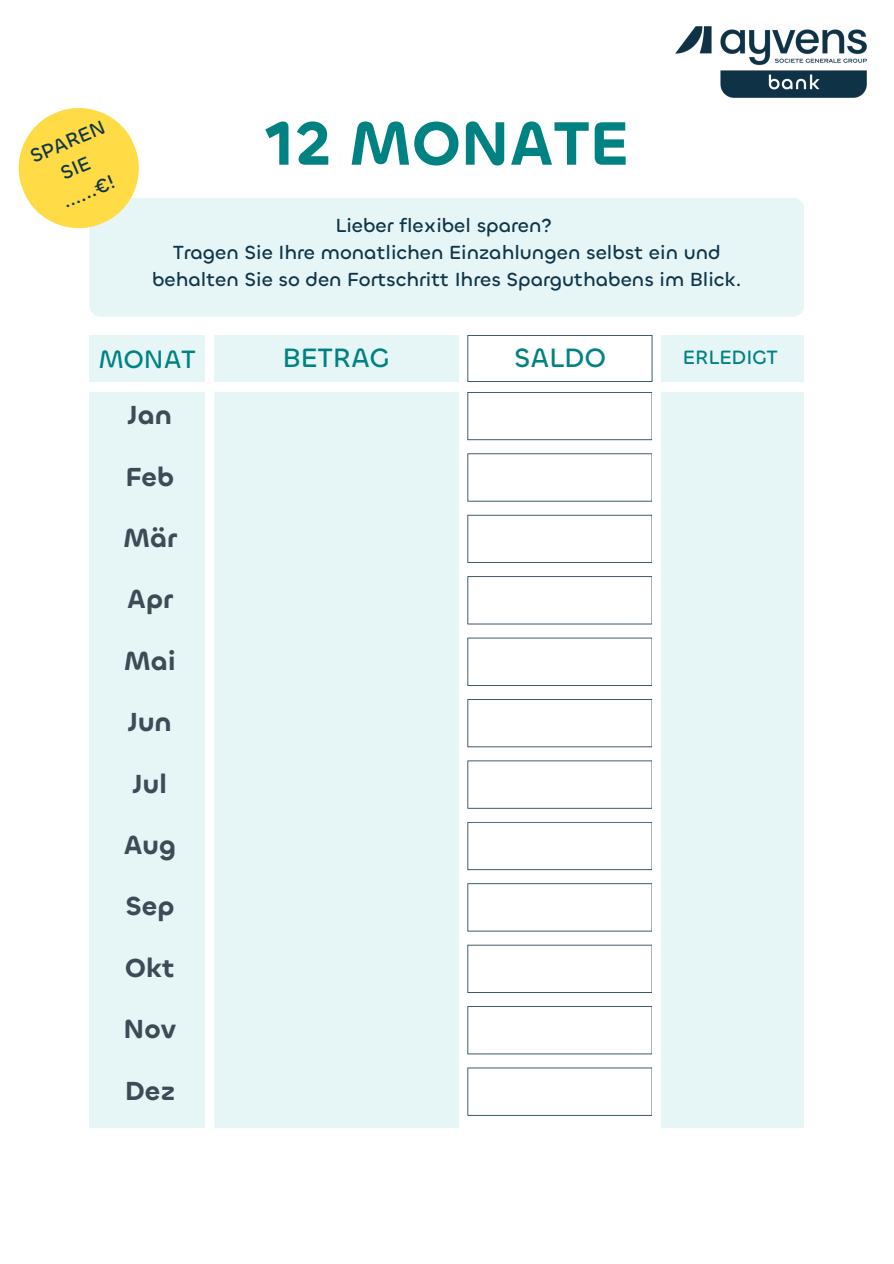
<style>
.page{position:relative;width:894px;height:1264px;background:#fff}
.page>*{position:absolute;margin:0;border:0;box-sizing:border-box;transform-origin:0 0}
.t1{font:600 63px "Chillax";color:#008282}
.t2{font:500 27.45px "Chillax";color:#008282}
.t3{font:600 26.85px "Chillax";color:#3c4c56}
.t4{font:500 25.95px "Chillax";color:#008282}
.t5{font:500 19.95px/27px "Chillax";color:#0f3549;text-align:center}
.t6{font:500 19.95px "Chillax";color:#008282}
.t7{font:500 19.65px/27px "Chillax";color:#0f3549;text-align:center}
</style>
<div class="page">
<div style="left:213px;top:335px;width:245px;height:47px;background:#e6f5f5"></div>
<div style="left:661px;top:335px;width:143px;height:47px;background:#e6f5f5"></div>
<div style="left:89px;top:335px;width:115px;height:47px;background:#e6f5f5"></div>
<svg style="left:467px;top:335px;width:185px;height:47px"></svg>
<div style="left:213px;top:392px;width:245px;height:735px;background:#e6f5f5"></div>
<div style="left:661px;top:392px;width:143px;height:735px;background:#e6f5f5"></div>
<div style="left:89px;top:392px;width:116px;height:735px;background:#e6f5f5"></div>
<svg style="left:467px;top:392px;width:185px;height:48px"></svg>
<svg style="left:467px;top:760px;width:185px;height:48px"></svg>
<svg style="left:467px;top:576px;width:185px;height:48px"></svg>
<svg style="left:467px;top:944px;width:185px;height:48px"></svg>
<svg style="left:467px;top:453px;width:185px;height:48px"></svg>
<svg style="left:467px;top:822px;width:185px;height:48px"></svg>
<svg style="left:467px;top:637px;width:185px;height:49px"></svg>
<svg style="left:467px;top:1006px;width:185px;height:48px"></svg>
<svg style="left:467px;top:515px;width:185px;height:48px"></svg>
<svg style="left:467px;top:883px;width:185px;height:48px"></svg>
<svg style="left:467px;top:699px;width:185px;height:48px"></svg>
<svg style="left:467px;top:1067px;width:185px;height:48px"></svg>
<div style="left:89px;top:198px;width:715px;height:119px;background:#e6f5f5"></div>
<svg style="left:18px;top:108px;width:129px;height:128px"></svg>
<img style="left:675px;top:26px;width:192px;height:72px">
<h3 class="t5" style="left:26px;top:145px;width:81px;rotate:-23deg">SPAREN<br>SIE ......€!</h3>
<p class="t1" style="left:264px;top:103px;width:366px">12 MONATE</p>
<h4 class="t7" style="left:335px;top:212px;width:218px">Lieber flexibel sparen?</h4>
<h1 class="t7" style="left:152px;top:239px;width:591px">Tragen Sie Ihre monatlichen Einzahlungen selbst ein und behalten Sie so den Fortschritt Ihres Sparguthabens im Blick.</h1>
<p class="t4" style="left:98px;top:342px;width:99px">MONAT</p>
<p class="t2" style="left:282px;top:339px;width:108px">BETRAG</p>
<h2 class="t2" style="left:514px;top:339px;width:93px">SALDO</h2>
<h2 class="t6" style="left:682px;top:344px;width:96px">ERLEDIGT</h2>
<h2 class="t3" style="left:128px;top:398px;width:46px">Jan</h2>
<h4 class="t3" style="left:125px;top:459px;width:50px">Feb</h4>
<h3 class="t3" style="left:123px;top:520px;width:55px">Mär</h3>
<h3 class="t3" style="left:127px;top:582px;width:47px">Apr</h3>
<h3 class="t3" style="left:124px;top:643px;width:54px">Mai</h3>
<h3 class="t3" style="left:128px;top:705px;width:45px">Jun</h3>
<h3 class="t3" style="left:133px;top:766px;width:36px">Jul</h3>
<h3 class="t3" style="left:124px;top:827px;width:54px">Aug</h3>
<h3 class="t3" style="left:125px;top:889px;width:51px">Sep</h3>
<h3 class="t3" style="left:125px;top:950px;width:51px">Okt</h3>
<h3 class="t3" style="left:124px;top:1011px;width:54px">Nov</h3>
<h3 class="t3" style="left:125px;top:1073px;width:52px">Dez</h3>
</div>
